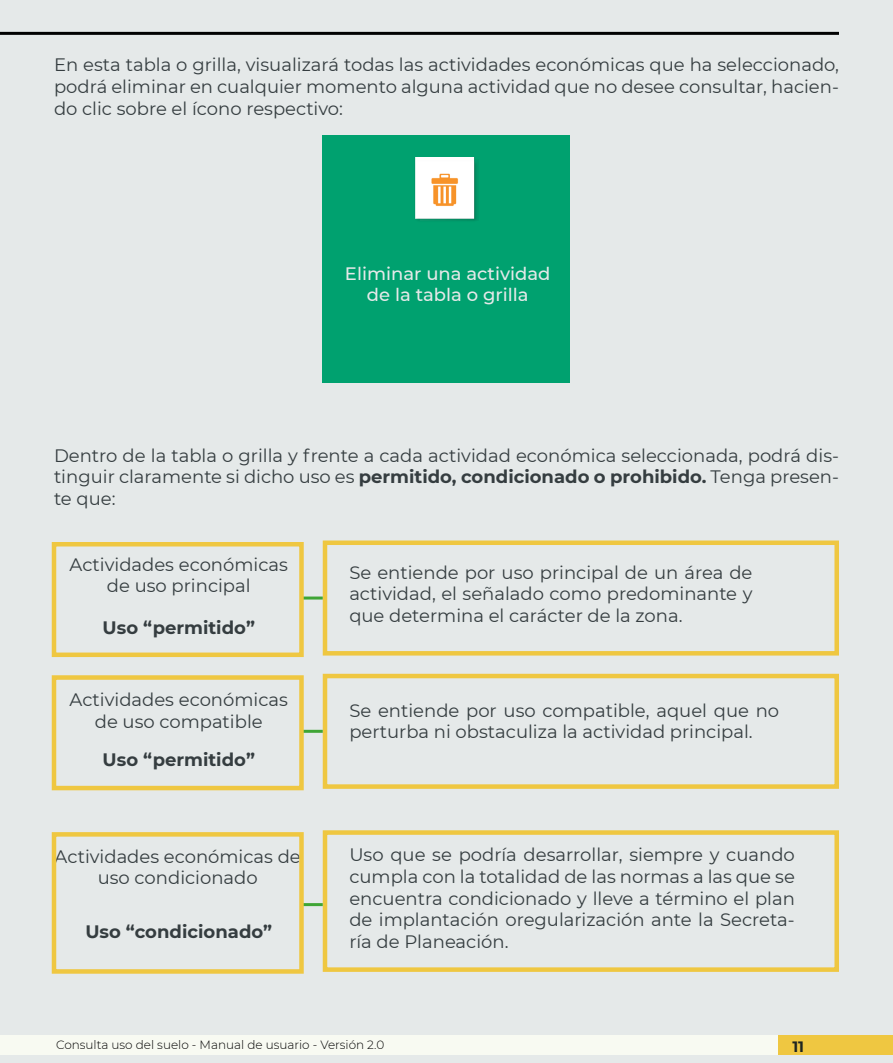
<style>
.page{position:relative;width:893px;height:1063px;background:#e5e9e9}
.page>*{position:absolute;margin:0;border:0;box-sizing:border-box;transform-origin:0 0}
.t1{font:18px/21.6px "Montserrat";color:#353d40;text-align:justify}
.t2{font:700 18px "Montserrat";color:#353d40}
.t3{font:500 18px/21.6px "Montserrat";color:#e5e9e9;text-align:center}
.t4{font:700 15px "Montserrat";color:#1e2521}
.t5{font:300 12px "Montserrat";color:#000}
.s1{font-weight:700}
</style>
<div class="page">
<hr style="left:0;top:32px;width:839px;height:3px;background:#010202">
<div style="left:0;top:1035px;width:893px;height:20px;background:#f8faf2"></div>
<div style="left:778px;top:1035px;width:115px;height:20px;background:#efc741"></div>
<div style="left:323px;top:135px;width:247px;height:248px;background:#00a16f"></div>
<img style="left:415px;top:158px;width:62px;height:63px">
<div style="left:323px;top:541px;width:516px;height:115px;border:4px solid #efc741"></div>
<div style="left:323px;top:674px;width:516px;height:115px;border:4px solid #efc741"></div>
<div style="left:323px;top:830px;width:516px;height:142px;border:4px solid #efc741"></div>
<hr style="left:301px;top:597px;width:22px;height:3px;background:#3fa535">
<hr style="left:301px;top:730px;width:22px;height:3px;background:#3fa535">
<hr style="left:301px;top:903px;width:22px;height:3px;background:#3fa535">
<div style="left:52px;top:542px;width:252px;height:115px;border:4px solid #efc741"></div>
<div style="left:52px;top:675px;width:252px;height:115px;border:4px solid #efc741"></div>
<div style="left:52px;top:832px;width:252px;height:142px;border:4px solid #efc741"></div>
<p class="t1" style="left:54px;top:54px;width:786px">En esta tabla o grilla, visualizará todas las actividades económicas que ha seleccionado, podrá eliminar en cualquier momento alguna actividad que no desee consultar, hacien&shy;do clic sobre el ícono respectivo:</p>
<p class="t3" style="left:345px;top:262px;width:207px">Eliminar una actividad de la tabla o grilla</p>
<p class="t1" style="left:54px;top:444px;width:786px">Dentro de la tabla o grilla y frente a cada actividad económica seleccionada, podrá dis&shy;tinguir claramente si dicho uso es <span class="s1">permitido, condicionado o prohibido.</span> Tenga presen&shy;te que:</p>
<p class="t1" style="left:70px;top:553px;width:220px;text-align:center">Actividades económicas de uso principal</p>
<p class="t2" style="left:103px;top:614px;width:154px">Uso “permitido”</p>
<p class="t1" style="left:70px;top:688px;width:220px;text-align:center">Actividades económicas de uso compatible</p>
<p class="t2" style="left:103px;top:746px;width:154px">Uso “permitido”</p>
<p class="t1" style="left:55px;top:845px;width:248px;text-align:center">Actividades económicas de uso condicionado</p>
<p class="t2" style="left:85px;top:919px;width:188px">Uso “condicionado”</p>
<p class="t1" style="left:349px;top:561px;width:405px">Se entiende por uso principal de un área de actividad, el señalado como predominante y que determina el carácter de la zona.</p>
<p class="t1" style="left:349px;top:699px;width:431px">Se entiende por uso compatible, aquel que no perturba ni obstaculiza la actividad principal.</p>
<p class="t1" style="left:349px;top:844px;width:447px">Uso que se podría desarrollar, siempre y cuando cumpla con la totalidad de las normas a las que se encuentra condicionado y lleve a término el plan de implantación oregularización ante la Secreta&shy;ría de Planeación.</p>
<p class="t5" style="left:56px;top:1036px;width:330px">Consulta uso del suelo - Manual de usuario - Versión 2.0</p>
<p class="t4" style="left:792px;top:1036px;width:13px">11</p>
</div>
